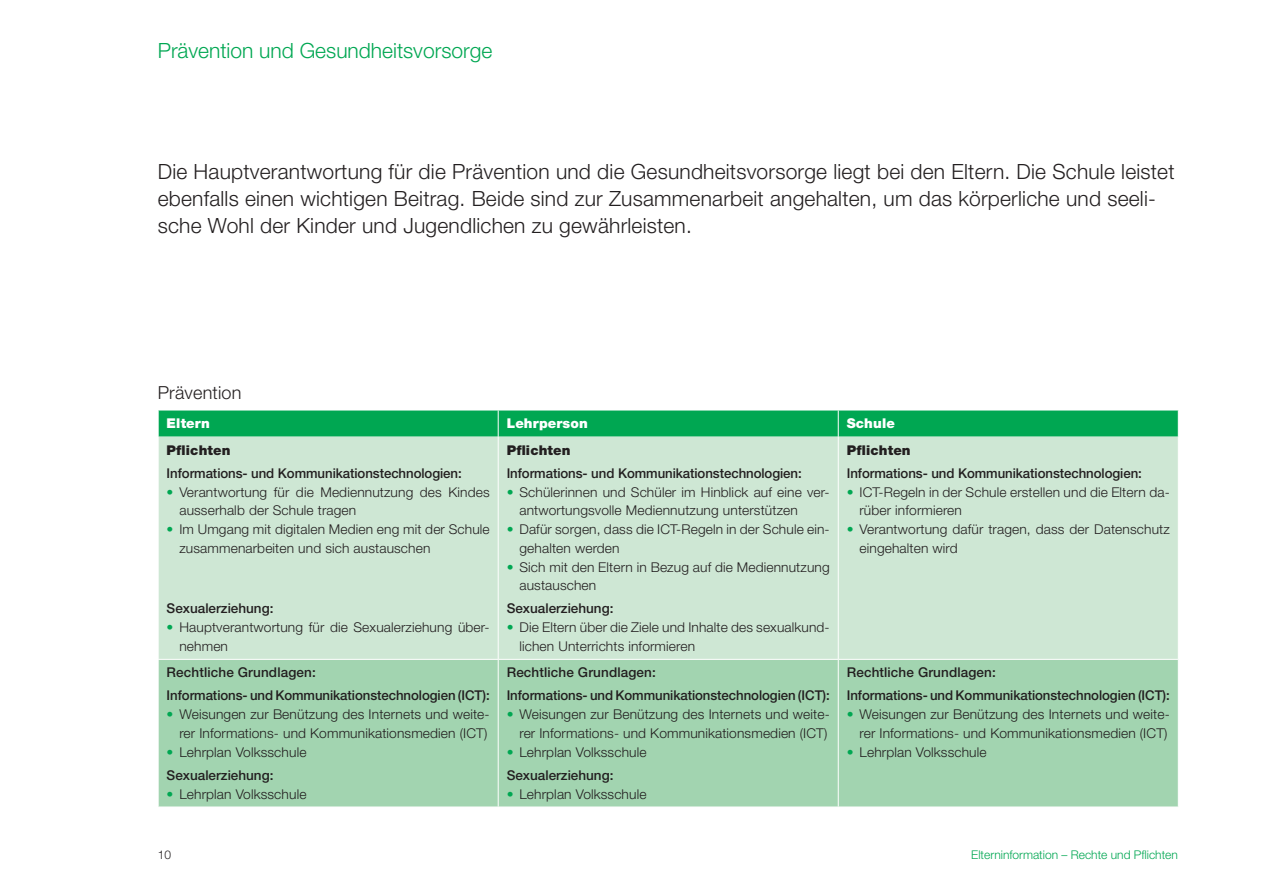
<style>
.page{position:relative;width:1263px;height:893px;background:#fff}
.page>*{position:absolute;margin:0;border:0;box-sizing:border-box;transform-origin:0 0}
.t1{font:300 21px/27px "Helvetica Neue LT Std";letter-spacing:.01em;color:#231f20}
.t2{font:300 21px "Helvetica Neue LT Std";color:#00a752}
.t3{font:300 18px "Helvetica Neue LT Std";letter-spacing:.01em;color:#231f20}
.t4{font:300 13.5px/18.8px "Helvetica Neue LT Std";letter-spacing:.01em;color:#231f20}
.t5{font:500 13.5px/23px "Helvetica Neue LT Std";letter-spacing:-.005em;color:#231f20}
.t6{font:900 13.5px "Helvetica Neue LT Std";letter-spacing:.01em;color:#231f20}
.t7{font:900 13.5px "Helvetica Neue LT Std";letter-spacing:.01em;color:#fff}
.t8{font:300 12px "Helvetica Neue LT Std";color:#00a752}
.t9{font:300 12px "Helvetica Neue LT Std";color:#231f20}
.s1{color:#00a752}
.s2{font-weight:500}
</style>
<div class="page">
<div style="left:159px;top:437px;width:1019px;height:222px;background:#cee7d4"></div>
<div style="left:159px;top:660px;width:1019px;height:147px;background:#a2d4b0"></div>
<hr style="left:498px;top:437px;width:1px;height:222px;background:#fff">
<hr style="left:838px;top:437px;width:1px;height:222px;background:#fff">
<hr style="left:498px;top:660px;width:1px;height:147px;background:#fff">
<hr style="left:838px;top:660px;width:1px;height:147px;background:#fff">
<svg style="left:158px;top:410px;width:1021px;height:27px;background:#0aaa58"></svg>
<h1 class="t2" style="left:158px;top:37px;width:336px">Prävention und Gesundheitsvorsorge</h1>
<p class="t1" style="left:158px;top:158px;width:1018px">Die Hauptverantwortung für die Prävention und die Gesundheitsvorsorge liegt bei den Eltern. Die Schule leistet ebenfalls einen wichtigen Beitrag. Beide sind zur Zusammenarbeit angehalten, um das körperliche und seeli&shy;sche Wohl der Kinder und Jugendlichen zu gewährleisten.</p>
<h2 class="t3" style="left:158px;top:382px;width:85px">Prävention</h2>
<p class="t7" style="left:167px;top:415px;width:45px">Eltern</p>
<p class="t7" style="left:507px;top:415px;width:83px">Lehrperson</p>
<p class="t7" style="left:847px;top:415px;width:50px">Schule</p>
<p class="t6" style="left:167px;top:442px;width:65px">Pflichten</p>
<p class="t5" style="left:167px;top:461px;width:297px">Informations- und Kommunikationstechnologien:</p>
<p class="t4" style="left:179px;top:482px;width:312px;text-indent:-13px"><span class="s1">•</span> Verantwortung für die Mediennutzung des Kindes ausserhalb der Schule tragen</p>
<p class="t4" style="left:179px;top:520px;width:312px;text-indent:-13px"><span class="s1">•</span> Im Umgang mit digitalen Medien eng mit der Schule zusammenarbeiten und sich austauschen</p>
<p class="t6" style="left:507px;top:442px;width:65px">Pflichten</p>
<p class="t5" style="left:507px;top:461px;width:297px">Informations- und Kommunikationstechnologien:</p>
<p class="t4" style="left:519px;top:482px;width:312px;text-indent:-13px"><span class="s1">•</span> Schülerinnen und Schüler im Hinblick auf eine ver&shy;antwortungsvolle Mediennutzung unterstützen</p>
<p class="t4" style="left:519px;top:520px;width:312px;text-indent:-13px"><span class="s1">•</span> Dafür sorgen, dass die ICT-Regeln in der Schule ein&shy;gehalten werden</p>
<p class="t4" style="left:519px;top:557px;width:312px;text-indent:-13px"><span class="s1">•</span> Sich mit den Eltern in Bezug auf die Mediennutzung austauschen</p>
<p class="t5" style="left:507px;top:597px;width:108px">Sexualerziehung:</p>
<p class="t4" style="left:519px;top:618px;width:312px;text-indent:-13px"><span class="s1">•</span> Die Eltern über die Ziele und Inhalte des sexualkund&shy;lichen Unterrichts informieren</p>
<p class="t6" style="left:847px;top:442px;width:65px">Pflichten</p>
<p class="t5" style="left:847px;top:461px;width:297px">Informations- und Kommunikationstechnologien:</p>
<p class="t4" style="left:859px;top:482px;width:312px;text-indent:-13px"><span class="s1">•</span> ICT-Regeln in der Schule erstellen und die Eltern da&shy;rüber informieren</p>
<p class="t4" style="left:859px;top:520px;width:312px;text-indent:-13px"><span class="s1">•</span> Verantwortung dafür tragen, dass der Datenschutz eingehalten wird</p>
<p class="t5" style="left:167px;top:597px;width:108px">Sexualerziehung:</p>
<p class="t4" style="left:179px;top:618px;width:312px;text-indent:-13px"><span class="s1">•</span> Hauptverantwortung für die Sexualerziehung über&shy;nehmen</p>
<p class="t5" style="left:167px;top:661px;width:325px">Rechtliche Grundlagen:<br>Informations- und Kommunikationstechnologien (ICT):</p>
<p class="t4" style="left:167px;top:705px;width:325px;text-align:right"><span class="s1">•</span> Weisungen zur Benützung des Internets und weite&shy;rer Informations- und Kommunikationsmedien (ICT)</p>
<p class="t4" style="left:167px;top:740px;width:141px;line-height:23px"><span class="s1">•</span> Lehrplan Volksschule<br><span class="s2">Sexualerziehung:</span></p>
<p class="t4" style="left:167px;top:784px;width:141px"><span class="s1">•</span> Lehrplan Volksschule</p>
<p class="t5" style="left:507px;top:661px;width:325px">Rechtliche Grundlagen:<br>Informations- und Kommunikationstechnologien (ICT):</p>
<p class="t4" style="left:507px;top:705px;width:325px;text-align:right"><span class="s1">•</span> Weisungen zur Benützung des Internets und weite&shy;rer Informations- und Kommunikationsmedien (ICT)</p>
<p class="t4" style="left:507px;top:740px;width:141px;line-height:23px"><span class="s1">•</span> Lehrplan Volksschule<br><span class="s2">Sexualerziehung:</span></p>
<p class="t4" style="left:507px;top:784px;width:141px"><span class="s1">•</span> Lehrplan Volksschule</p>
<p class="t5" style="left:847px;top:661px;width:325px">Rechtliche Grundlagen:<br>Informations- und Kommunikationstechnologien (ICT):</p>
<p class="t4" style="left:847px;top:705px;width:325px;text-align:right"><span class="s1">•</span> Weisungen zur Benützung des Internets und weite&shy;rer Informations- und Kommunikationsmedien (ICT)</p>
<p class="t4" style="left:847px;top:742px;width:141px"><span class="s1">•</span> Lehrplan Volksschule</p>
<p class="t9" style="left:158px;top:847px;width:15px">10</p>
<p class="t8" style="left:971px;top:847px;width:208px">Elterninformation – Rechte und Pflichten</p>
</div>
